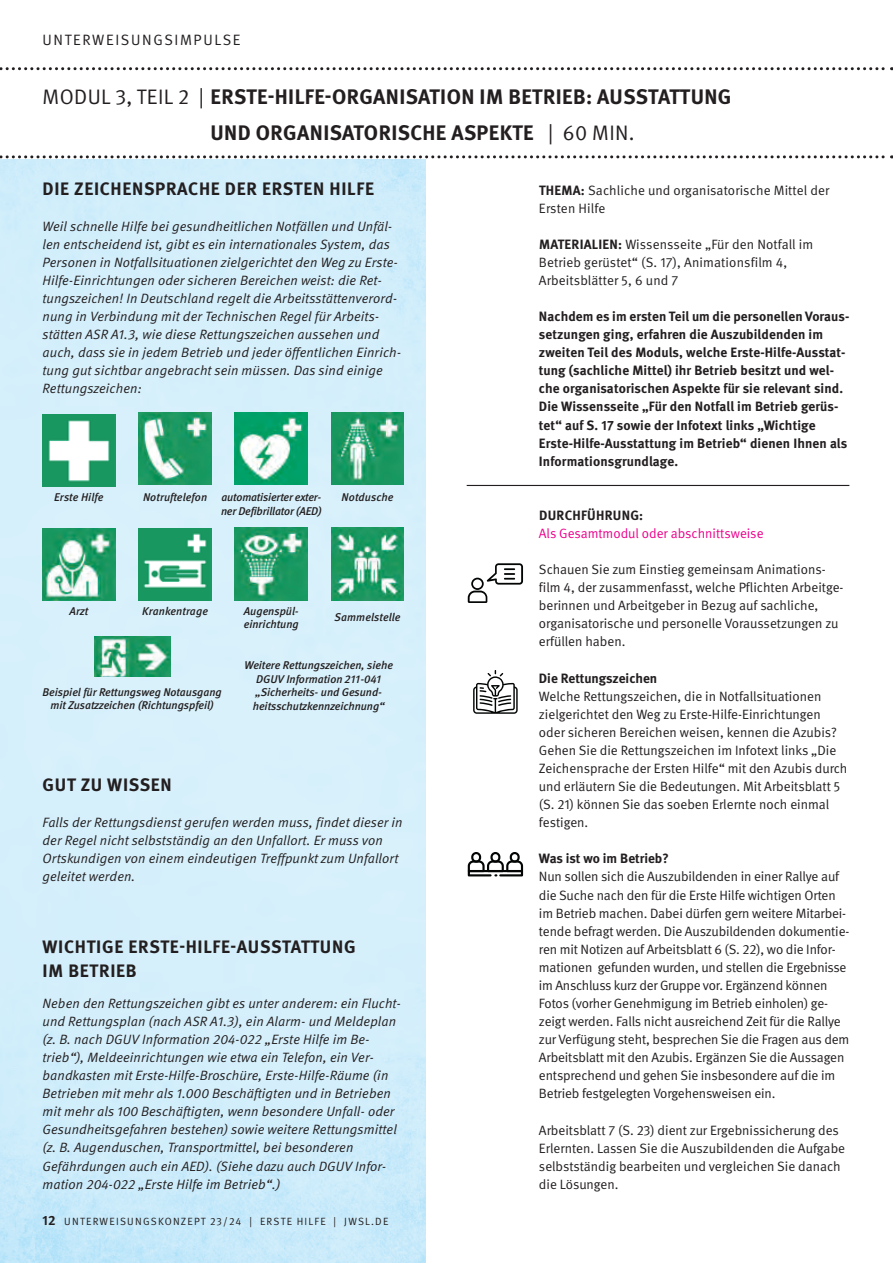
<style>
.page{position:relative;width:893px;height:1263px;background:#fff}
.page>*{position:absolute;margin:0;border:0;box-sizing:border-box;transform-origin:0 0}
.t1{font:700 21px "DGUV Meta";letter-spacing:.02em;color:#231f20}
.t2{font:21px "DGUV Meta";letter-spacing:.02em;color:#231f20}
.t3{font:700 18px/24px "DGUV Meta";letter-spacing:.04em;color:#231f20}
.t4{font:15px "DGUV Meta";letter-spacing:.11em;color:#231f20}
.N_Fließtext_normal{font:13.5px/18.1px "DGUV Meta";letter-spacing:-.01em;color:#231f20}
.N_Fließtext_normal-2{font:italic 13.5px/18.1px "DGUV Meta";letter-spacing:.01em;color:#231f20}
.N_Fließtext_normal-3{font:700 13.5px/18.1px "DGUV Meta";letter-spacing:.01em;color:#231f20}
.N_Zwischenhead_flies{font:italic 13.5px/18px "DGUV Meta";letter-spacing:.01em;color:#231f20}
.N_Fließtext_normal-4{font:13.5px/18.1px "DGUV Meta";letter-spacing:.01em;color:#231f20}
.N_Fließtext_normal-5{font:13.5px "DGUV Meta";color:#ed028c}
.N_Fließtext_normal-6{font:italic 500 11.25px/13.5px "DGUV Meta";color:#231f20}
.t5{font:10.5px "DGUV Meta";letter-spacing:.12em;color:#231f20}
.s1{font-weight:400}
.s2{font-weight:700}
.s3{font-weight:700;font-size:13.5px}
</style>
<div class="page">
<img style="left:0;top:158px;width:425px;height:1105px">
<hr style="left:467px;top:485px;width:382px;height:1px;background:#231f20">
<div style="left:471px;top:852px;width:10px;height:11px;border:2px solid #030505;border-radius:4px"></div>
<div style="left:490px;top:852px;width:10px;height:11px;border:2px solid #030505;border-radius:4px"></div>
<div style="left:510px;top:852px;width:10px;height:11px;border:2px solid #030505;border-radius:4px"></div>
<svg style="left:467px;top:859px;width:57px;height:18px"></svg>
<svg style="left:473px;top:670px;width:45px;height:44px"></svg>
<svg style="left:468px;top:563px;width:55px;height:40px"></svg>
<svg style="left:0;top:155px;width:892px;height:3px"></svg>
<svg style="left:0;top:67px;width:892px;height:3px"></svg>
<img style="left:43px;top:528px;width:72px;height:73px">
<img style="left:94px;top:637px;width:76px;height:40px">
<img style="left:43px;top:414px;width:72px;height:73px">
<img style="left:139px;top:412px;width:73px;height:73px">
<img style="left:235px;top:412px;width:73px;height:73px">
<img style="left:139px;top:528px;width:73px;height:73px">
<img style="left:331px;top:528px;width:73px;height:72px">
<img style="left:331px;top:412px;width:73px;height:73px">
<img style="left:235px;top:528px;width:73px;height:72px">
<p class="t4" style="left:43px;top:31px;width:199px">UNTERWEISUNGSIMPULSE</p>
<h3 class="t2" style="left:43px;top:85px;width:148px">MODUL 3, TEIL 2</h3>
<p class="t1" style="left:199px;top:84px;width:534px"><span class="s1">|</span> ERSTE-HILFE-ORGANISATION IM BETRIEB: AUSSTATTUNG</p>
<h3 class="t1" style="left:211px;top:121px;width:325px">UND ORGANISATORISCHE ASPEKTE</h3>
<p class="t2" style="left:548px;top:121px;width:7px">|</p>
<p class="t2" style="left:563px;top:121px;width:73px">60 MIN.</p>
<h4 class="t3" style="left:43px;top:177px;width:333px">DIE ZEICHENSPRACHE DER ERSTEN HILFE</h4>
<p class="N_Fließtext_normal-2" style="left:43px;top:217px;width:360px">Weil schnelle Hilfe bei gesundheitlichen Notfällen und Unfäl&shy;len entscheidend ist, gibt es ein internationales System, das Personen in Notfallsituationen zielgerichtet den Weg zu Erste-Hilfe-Einrichtungen oder sicheren Bereichen weist: die Ret&shy;tungszeichen! In Deutschland regelt die Arbeitsstättenverord&shy;nung in Verbindung mit der Technischen Regel für Arbeits&shy;stätten ASR A1.3, wie diese Rettungszeichen aussehen und auch, dass sie in jedem Betrieb und jeder öffentlichen Einrich&shy;tung gut sichtbar angebracht sein müssen. Das sind einige Rettungszeichen:</p>
<h4 class="N_Fließtext_normal-4" style="left:539px;top:181px;width:292px"><span class="s2">THEMA:</span> Sachliche und organisatorische Mittel der</h4>
<p class="N_Fließtext_normal" style="left:539px;top:199px;width:68px">Ersten Hilfe</p>
<h4 class="N_Fließtext_normal-4" style="left:539px;top:235px;width:276px"><span class="s2">MATERIALIEN:</span> Wissensseite „Für den Notfall im</h4>
<p class="N_Fließtext_normal-4" style="left:539px;top:253px;width:250px">Betrieb gerüstet“ (S. 17), Animationsfilm 4,<br>Arbeitsblätter 5, 6 und 7</p>
<p class="N_Fließtext_normal-3" style="left:539px;top:308px;width:312px">Nachdem es im ersten Teil um die personellen Voraus&shy;setzungen ging, erfahren die Auszubildenden im zweiten Teil des Moduls, welche Erste-Hilfe-Ausstat&shy;tung (sachliche Mittel) ihr Betrieb besitzt und wel&shy;che organisatorischen Aspekte für sie relevant sind.<br>Die Wissensseite „Für den Notfall im Betrieb gerüs&shy;tet“ auf S. 17 sowie der Infotext links „Wichtige Erste-Hilfe-Ausstattung im Betrieb“ dienen Ihnen als Informationsgrundlage.</p>
<h4 class="N_Fließtext_normal-3" style="left:539px;top:506px;width:106px">DURCHFÜHRUNG:</h4>
<p class="N_Fließtext_normal-5" style="left:539px;top:525px;width:226px">Als Gesamtmodul oder abschnittsweise</p>
<p class="N_Fließtext_normal" style="left:539px;top:561px;width:306px">Schauen Sie zum Einstieg gemeinsam Animations&shy;film 4, der zusammenfasst, welche Pflichten Arbeitge&shy;berinnen und Arbeitgeber in Bezug auf sachliche, organisatorische und personelle Voraussetzungen zu erfüllen haben.</p>
<h4 class="N_Fließtext_normal-3" style="left:539px;top:669px;width:120px">Die Rettungszeichen</h4>
<p class="N_Fließtext_normal" style="left:539px;top:687px;width:310px">Welche Rettungszeichen, die in Notfallsituationen zielgerichtet den Weg zu Erste-Hilfe-Einrichtungen oder sicheren Bereichen weisen, kennen die Azubis?<br>Gehen Sie die Rettungszeichen im Infotext links „Die Zeichensprache der Ersten Hilfe“ mit den Azubis durch und erläutern Sie die Bedeutungen. Mit Arbeitsblatt 5 (S. 21) können Sie das soeben Erlernte noch einmal festigen.</p>
<h4 class="N_Fließtext_normal-3" style="left:539px;top:850px;width:131px">Was ist wo im Betrieb?</h4>
<p class="N_Fließtext_normal" style="left:539px;top:868px;width:312px">Nun sollen sich die Auszubildenden in einer Rallye auf die Suche nach den für die Erste Hilfe wichtigen Orten im Betrieb machen. Dabei dürfen gern weitere Mitarbei&shy;tende befragt werden. Die Auszubildenden dokumentie&shy;ren mit Notizen auf Arbeitsblatt 6 (S. 22), wo die Infor&shy;mationen gefunden wurden, und stellen die Ergebnisse im Anschluss kurz der Gruppe vor. Ergänzend können Fotos (vorher Genehmigung im Betrieb einholen) ge&shy;zeigt werden. Falls nicht ausreichend Zeit für die Rallye zur Verfügung steht, besprechen Sie die Fragen aus dem Arbeitsblatt mit den Azubis. Ergänzen Sie die Aussagen entsprechend und gehen Sie insbesondere auf die im Betrieb festgelegten Vorgehensweisen ein.</p>
<p class="N_Fließtext_normal" style="left:539px;top:1121px;width:308px">Arbeitsblatt 7 (S. 23) dient zur Ergebnissicherung des Erlernten. Lassen Sie die Auszubildenden die Aufgabe selbstständig bearbeiten und vergleichen Sie danach die Lösungen.</p>
<p class="N_Fließtext_normal-6" style="left:54px;top:491px;width:51px">Erste Hilfe</p>
<p class="N_Fließtext_normal-6" style="left:342px;top:491px;width:53px">Notdusche</p>
<p class="N_Fließtext_normal-6" style="left:143px;top:491px;width:66px">Notruftelefon</p>
<p class="N_Fließtext_normal-6" style="left:221px;top:491px;width:102px">automatisierter exter&shy;ner Defibrillator (AED)</p>
<p class="N_Fließtext_normal-6" style="left:244px;top:604px;width:56px">Augenspül&shy;einrichtung</p>
<p class="N_Fließtext_normal-6" style="left:70px;top:604px;width:20px">Arzt</p>
<p class="N_Fließtext_normal-6" style="left:142px;top:604px;width:67px">Krankentrage</p>
<p class="N_Fließtext_normal-6" style="left:335px;top:610px;width:68px">Sammelstelle</p>
<p class="N_Fließtext_normal-6" style="left:244px;top:659px;width:150px;text-align:center">Weitere Rettungszeichen, siehe<br>DGUV Information 211-041 „Sicherheits- und Gesund&shy;heitsschutzkennzeichnung“</p>
<p class="N_Fließtext_normal-6" style="left:43px;top:685px;width:181px;text-align:center">Beispiel für Rettungsweg Notausgang mit Zusatzzeichen (Richtungspfeil)</p>
<h4 class="t3" style="left:43px;top:773px;width:131px">GUT ZU WISSEN</h4>
<p class="N_Zwischenhead_flies" style="left:43px;top:814px;width:362px">Falls der Rettungsdienst gerufen werden muss, findet dieser in der Regel nicht selbstständig an den Unfallort. Er muss von Ortskundigen von einem eindeutigen Treffpunkt zum Unfallort geleitet werden.</p>
<h4 class="t3" style="left:43px;top:935px;width:315px">WICHTIGE ERSTE-HILFE-AUSSTATTUNG<br>IM BETRIEB</h4>
<p class="N_Fließtext_normal-2" style="left:43px;top:994px;width:360px">Neben den Rettungszeichen gibt es unter anderem: ein Flucht&shy;und Rettungsplan (nach ASR A1.3), ein Alarm- und Meldeplan (z. B. nach DGUV Information 204-022 „Erste Hilfe im Be&shy;trieb“), Meldeeinrichtungen wie etwa ein Telefon, ein Ver&shy;bandkasten mit Erste-Hilfe-Broschüre, Erste-Hilfe-Räume (in Betrieben mit mehr als 1.000 Beschäftigten und in Betrieben mit mehr als 100 Beschäftigten, wenn besondere Unfall- oder Gesundheitsgefahren bestehen) sowie weitere Rettungsmittel (z. B. Augenduschen, Transportmittel, bei besonderen Gefährdungen auch ein AED). (Siehe dazu auch DGUV Infor&shy;mation 204-022 „Erste Hilfe im Betrieb“.)</p>
<p class="t5" style="left:43px;top:1215px;width:347px"><span class="s3">12</span> UNTERWEISUNGSKONZEPT 23/24 | ERSTE HILFE | JWSL.DE</p>
</div>
